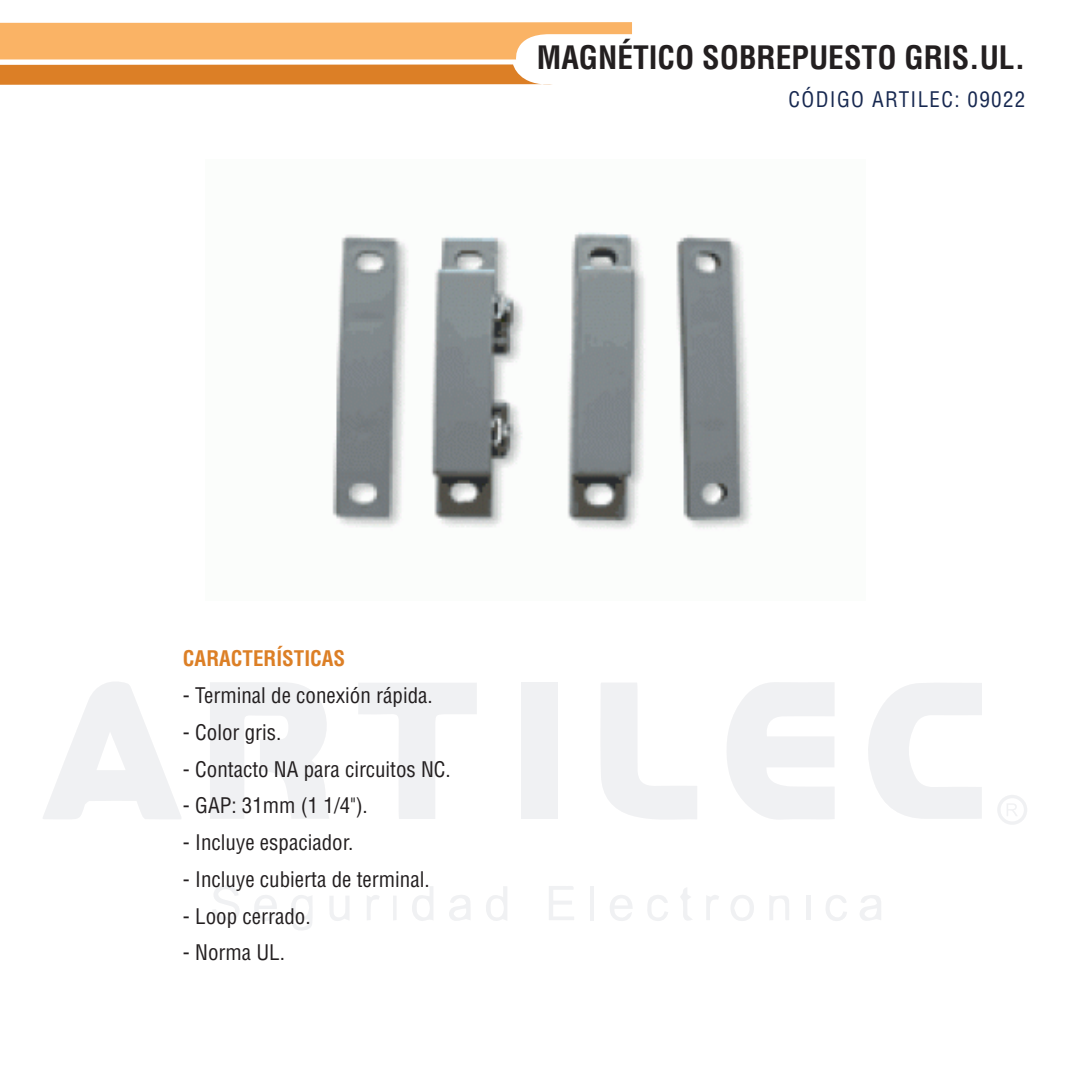
<style>
.page{position:relative;width:1071px;height:1071px;background:#fff}
.page>*{position:absolute;margin:0;border:0;box-sizing:border-box;transform-origin:0 0}
.t1{font:700 condensed 31.5px "Helvetica";color:#231f20}
.t2{font:condensed 21px "Helvetica";color:#231f20}
.t3{font:condensed 21px "Helvetica";letter-spacing:.065em;color:#172850}
.t4{font:700 condensed 21px "Helvetica";color:#dc7f26}
</style>
<div class="page">
<svg style="left:213px;top:886px;width:26px;height:34px"></svg>
<svg style="left:549px;top:886px;width:25px;height:34px"></svg>
<svg style="left:291px;top:895px;width:21px;height:35px"></svg>
<svg style="left:412px;top:886px;width:21px;height:35px"></svg>
<svg style="left:486px;top:886px;width:21px;height:35px"></svg>
<svg style="left:860px;top:895px;width:21px;height:26px"></svg>
<svg style="left:449px;top:895px;width:21px;height:26px"></svg>
<svg style="left:610px;top:895px;width:22px;height:26px"></svg>
<svg style="left:254px;top:895px;width:23px;height:26px"></svg>
<svg style="left:731px;top:895px;width:23px;height:26px"></svg>
<svg style="left:330px;top:896px;width:19px;height:25px"></svg>
<svg style="left:770px;top:896px;width:19px;height:24px"></svg>
<svg style="left:647px;top:895px;width:21px;height:26px"></svg>
<svg style="left:826px;top:895px;width:21px;height:26px"></svg>
<svg style="left:680px;top:888px;width:12px;height:32px"></svg>
<svg style="left:367px;top:895px;width:12px;height:25px"></svg>
<svg style="left:706px;top:895px;width:13px;height:25px"></svg>
<hr style="left:590px;top:886px;width:4px;height:34px;background:#f0f1f3">
<hr style="left:806px;top:896px;width:4px;height:24px;background:#f0f1f3">
<svg style="left:393px;top:896px;width:3px;height:24px"></svg>
<div style="left:997px;top:795px;width:30px;height:30px;border:4px solid #031634;border-radius:50%"></div>
<svg style="left:1007px;top:804px;width:10px;height:12px"></svg>
<svg style="left:210px;top:682px;width:119px;height:137px"></svg>
<svg style="left:727px;top:682px;width:107px;height:137px"></svg>
<svg style="left:43px;top:682px;width:138px;height:137px"></svg>
<svg style="left:868px;top:683px;width:114px;height:136px"></svg>
<svg style="left:358px;top:683px;width:119px;height:136px"></svg>
<svg style="left:601px;top:683px;width:96px;height:136px"></svg>
<div style="left:521px;top:683px;width:36px;height:136px;background:#f0f1f3"></div>
<svg style="left:0;top:22px;width:632px;height:63px"></svg>
<img style="left:332px;top:232px;width:420px;height:297px">
<h1 class="t1" style="left:537px;top:38px;width:490px">MAGNÉTICO SOBREPUESTO GRIS.UL.</h1>
<p class="t3" style="left:789px;top:86px;width:238px">CÓDIGO ARTILEC: 09022</p>
<p class="t4" style="left:183px;top:645px;width:164px">CARACTERÍSTICAS</p>
<p class="t2" style="left:183px;top:682px;width:251px">- Terminal de conexión rápida.</p>
<p class="t2" style="left:183px;top:719px;width:100px">- Color gris.</p>
<p class="t2" style="left:183px;top:756px;width:269px">- Contacto NA para circuitos NC.</p>
<p class="t2" style="left:183px;top:792px;width:186px">- GAP: 31mm (1 1/4").</p>
<p class="t2" style="left:183px;top:829px;width:172px">- Incluye espaciador.</p>
<p class="t2" style="left:183px;top:866px;width:248px">- Incluye cubierta de terminal.</p>
<p class="t2" style="left:183px;top:903px;width:129px">- Loop cerrado.</p>
<p class="t2" style="left:183px;top:939px;width:104px">- Norma UL.</p>
</div>
